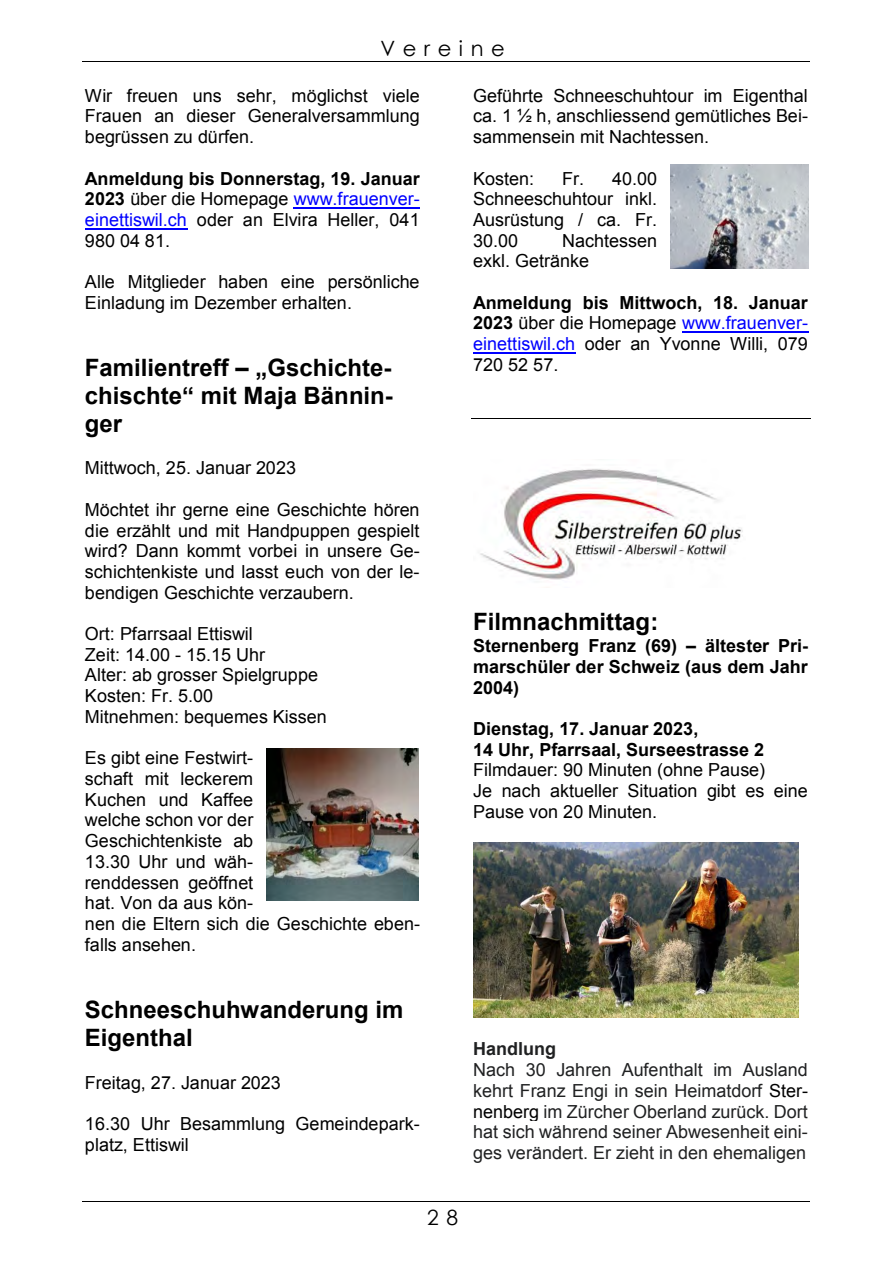
<style>
.page{position:relative;width:893px;height:1263px;background:#fff}
.page>*{position:absolute;margin:0;border:0;box-sizing:border-box;transform-origin:0 0}
.t1{font:700 24px/27.6px "Arial";color:#000;text-align:justify}
.t2{font:21px "Century Gothic";letter-spacing:.355em;color:#000}
.t3{font:18px/20.7px "Arial";color:#000;text-align:justify}
.t4{font:18px/20.7px "Arial";color:#202122;text-align:justify}
.t5{font:700 18px/20.7px "Arial";color:#000;text-align:justify}
.t6{font:700 18px "Arial";color:#202122}
.s1{font-weight:700}
.s2{color:#00f}
.s3{color:#000}
</style>
<div class="page">
<hr style="left:83px;top:61px;width:727px;height:1px;background:#000">
<hr style="left:83px;top:1201px;width:727px;height:1px;background:#000">
<hr style="left:294px;top:207px;width:126px;height:1px;background:#00f">
<hr style="left:85px;top:228px;width:102px;height:1px;background:#00f">
<hr style="left:682px;top:331px;width:126px;height:2px;background:#00f">
<hr style="left:473px;top:352px;width:102px;height:1px;background:#00f">
<hr style="left:471px;top:418px;width:339px;height:1px;background:#000">
<img style="left:480px;top:469px;width:263px;height:111px">
<img style="left:473px;top:842px;width:325px;height:176px">
<img style="left:267px;top:748px;width:152px;height:152px">
<img style="left:670px;top:165px;width:138px;height:103px">
<p class="t2" style="left:381px;top:34px;width:126px">Vereine</p>
<p class="t3" style="left:85px;top:85px;width:337px">Wir freuen uns sehr, möglichst viele Frauen an dieser Generalversammlung begrüssen zu dürfen.</p>
<p class="t3" style="left:85px;top:168px;width:336px"><span class="s1">Anmeldung bis Donnerstag, 19. Januar 2023</span> über die Homepage <span class="s2">www.frauenver&shy;einettiswil.ch</span> oder an Elvira Heller, 041<br>980 04 81.</p>
<p class="t3" style="left:85px;top:272px;width:336px">Alle Mitglieder haben eine persönliche<br>Einladung im Dezember erhalten.</p>
<h1 class="t1" style="left:85px;top:355px;width:309px">Familientreff – „Gschichte&shy;chischte“ mit Maja Bännin&shy;ger</h1>
<p class="t3" style="left:85px;top:458px;width:213px">Mittwoch, 25. Januar 2023</p>
<p class="t3" style="left:85px;top:499px;width:336px">Möchtet ihr gerne eine Geschichte hören die erzählt und mit Handpuppen gespielt wird? Dann kommt vorbei in unsere Ge&shy;schichtenkiste und lasst euch von der le&shy;bendigen Geschichte verzaubern.</p>
<p class="t3" style="left:85px;top:624px;width:169px">Ort: Pfarrsaal Ettiswil</p>
<p class="t3" style="left:85px;top:644px;width:182px">Zeit: 14.00 - 15.15 Uhr</p>
<p class="t3" style="left:85px;top:665px;width:235px">Alter: ab grosser Spielgruppe</p>
<p class="t3" style="left:85px;top:686px;width:130px">Kosten: Fr. 5.00</p>
<p class="t3" style="left:85px;top:706px;width:243px">Mitnehmen: bequemes Kissen</p>
<p class="t3" style="left:85px;top:748px;width:337px;text-align:left">Es gibt eine Festwirt-<br>schaft mit leckerem<br>Kuchen und Kaffee<br>welche schon vor der<br>Geschichtenkiste ab<br>13.30 Uhr und wäh-<br>renddessen geöffnet<br>hat. Von da aus kön-<br>nen die Eltern sich die Geschichte eben&shy;falls ansehen.</p>
<p class="t3" style="left:473px;top:85px;width:336px">Geführte Schneeschuhtour im Eigenthal ca. 1 ½ h, anschliessend gemütliches Bei&shy;sammensein mit Nachtessen.</p>
<p class="t3" style="left:473px;top:168px;width:63px">Kosten:</p>
<p class="t3" style="left:473px;top:168px;width:186px;text-indent:89px">Fr. 40.00<br>Schneeschuhtour inkl.<br>Ausrüstung / ca. Fr.<br>30.00</p>
<p class="t3" style="left:473px;top:230px;width:185px;text-indent:89px">Nachtessen exkl. Getränke</p>
<p class="t3" style="left:473px;top:292px;width:336px"><span class="s1">Anmeldung bis Mittwoch, 18. Januar 2023</span> über die Homepage <span class="s2">www.frauenver&shy;einettiswil.ch</span> oder an Yvonne Willi, 079<br>720 52 57.</p>
<h1 class="t1" style="left:473px;top:609px;width:187px">Filmnachmittag:</h1>
<p class="t5" style="left:473px;top:636px;width:337px">Sternenberg Franz (69) – ältester Pri&shy;marschüler der Schweiz (aus dem Jahr 2004)</p>
<p class="t5" style="left:473px;top:719px;width:227px">Dienstag, 17. Januar 2023,</p>
<p class="t5" style="left:473px;top:740px;width:293px">14 Uhr, Pfarrsaal, Surseestrasse 2</p>
<p class="t3" style="left:473px;top:760px;width:294px">Filmdauer: 90 Minuten (ohne Pause)</p>
<p class="t3" style="left:473px;top:780px;width:336px">Je nach aktueller Situation gibt es eine<br>Pause von 20 Minuten.</p>
<h1 class="t1" style="left:85px;top:997px;width:320px">Schneeschuhwanderung im<br>Eigenthal</h1>
<p class="t3" style="left:85px;top:1072px;width:197px">Freitag, 27. Januar 2023</p>
<p class="t3" style="left:85px;top:1114px;width:336px">16.30 Uhr Besammlung Gemeindepark&shy;platz, Ettiswil</p>
<p class="t6" style="left:473px;top:1037px;width:84px">Handlung</p>
<p class="t4" style="left:473px;top:1060px;width:337px">Nach 30 Jahren Aufenthalt im Ausland kehrt Franz Engi in sein Heimatdorf <span class="s3">Ster&shy;nenberg</span> im Zürcher Oberland zurück. Dort hat sich während seiner Abwesenheit eini&shy;ges verändert. Er zieht in den ehemaligen</p>
<p class="t2" style="left:427px;top:1204px;width:32px">2 8</p>
</div>
